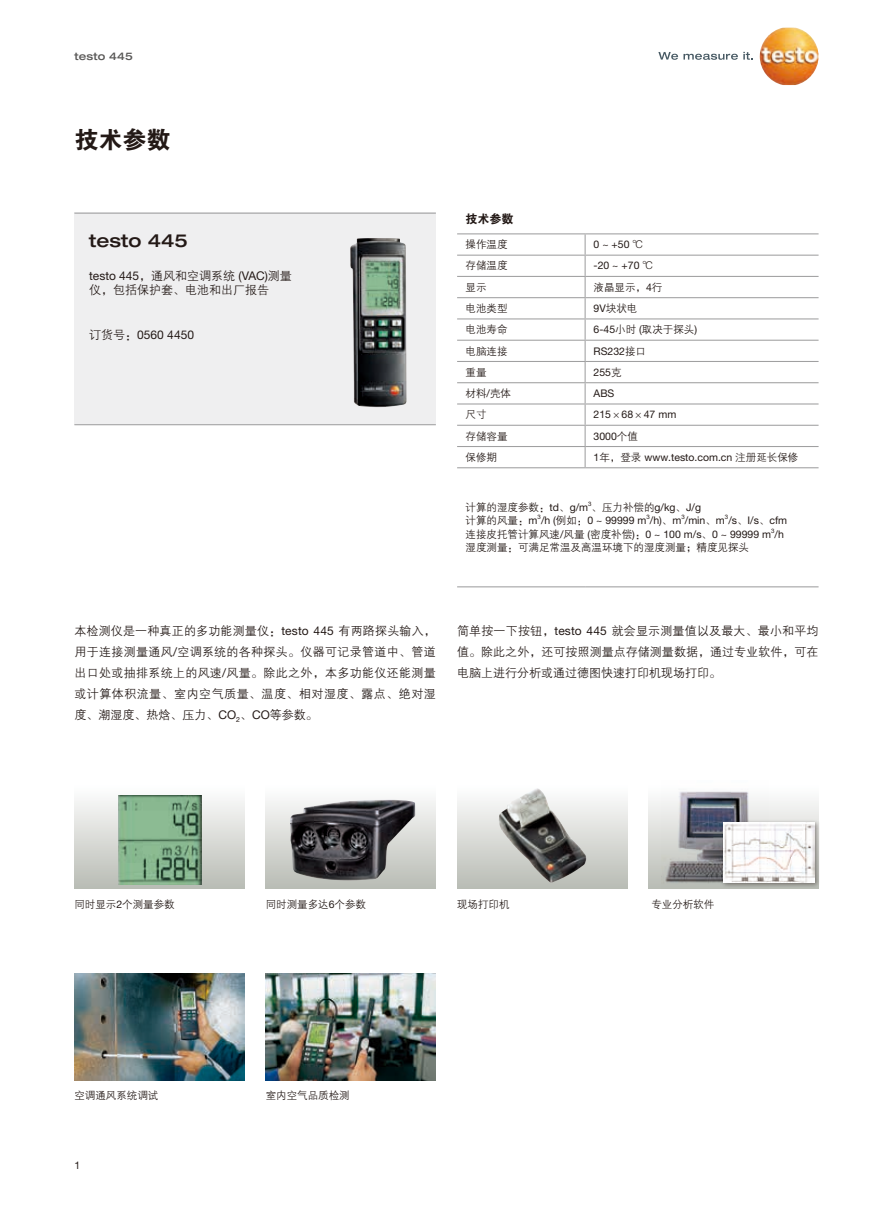
<style>
.page{position:relative;width:893px;height:1212px;background:#fff}
.page>*{position:absolute;margin:0;border:0;box-sizing:border-box;transform-origin:0 0}
.t1{font:24px "FZDHTJW GB1 0";color:#231916}
.t2{font:500 expanded 18px "Helvetica Neue";color:#231916}
.t3{font:12px/21px "FZZDXJW GB1 0";letter-spacing:.005em;color:#231916;text-align:justify}
.t4{font:12px "Helvetica Neue LTW1 G";color:#231916}
.t5{font:12px "FZDHTJW GB1 0";color:#231916}
.t6{font:10.5px "FZZDXJW GB1 0";color:#231916}
.t7{font:10.5px "Helvetica Neue LTW1 G";color:#231916}
.t8{font:500 expanded 10.5px "Helvetica Neue";letter-spacing:.01em;color:#595857}
.t9{font:6.15px "Helvetica Neue LTW1 G";color:#231916}
.s1{font-family:"FZZDXJW GB1 0"}
.s2{font-family:"Helvetica Neue LTW1 G"}
</style>
<div class="page">
<img style="left:760px;top:28px;width:59px;height:57px">
<svg style="left:658px;top:52px;width:95px;height:8px"></svg>
<div style="left:457px;top:782px;width:170px;height:107px;background:linear-gradient(to bottom,#fff,#b8bbb4)"></div>
<div style="left:648px;top:782px;width:171px;height:107px;background:linear-gradient(to bottom,#fff,#b8bbb4)"></div>
<div style="left:74px;top:213px;width:362px;height:212px;background:#efeff0"></div>
<hr style="left:74px;top:213px;width:362px;height:1px;background:#a0a0a1">
<hr style="left:457px;top:233px;width:128px;height:1px;background:#a0a0a1">
<hr style="left:585px;top:233px;width:234px;height:1px;background:#a0a0a1">
<hr style="left:457px;top:255px;width:128px;height:1px;background:#a0a0a1">
<hr style="left:585px;top:255px;width:234px;height:1px;background:#a0a0a1">
<hr style="left:457px;top:276px;width:128px;height:1px;background:#a0a0a1">
<hr style="left:585px;top:276px;width:234px;height:1px;background:#a0a0a1">
<hr style="left:457px;top:297px;width:128px;height:1px;background:#a0a0a1">
<hr style="left:585px;top:297px;width:234px;height:1px;background:#a0a0a1">
<hr style="left:457px;top:318px;width:128px;height:1px;background:#a0a0a1">
<hr style="left:585px;top:318px;width:234px;height:1px;background:#a0a0a1">
<hr style="left:457px;top:340px;width:128px;height:1px;background:#a0a0a1">
<hr style="left:585px;top:340px;width:234px;height:1px;background:#a0a0a1">
<hr style="left:457px;top:361px;width:128px;height:1px;background:#a0a0a1">
<hr style="left:585px;top:361px;width:234px;height:1px;background:#a0a0a1">
<hr style="left:457px;top:382px;width:128px;height:1px;background:#a0a0a1">
<hr style="left:585px;top:382px;width:234px;height:1px;background:#a0a0a1">
<hr style="left:457px;top:403px;width:128px;height:1px;background:#a0a0a1">
<hr style="left:585px;top:403px;width:234px;height:1px;background:#a0a0a1">
<hr style="left:457px;top:425px;width:128px;height:1px;background:#a0a0a1">
<hr style="left:585px;top:425px;width:234px;height:1px;background:#a0a0a1">
<hr style="left:457px;top:446px;width:128px;height:1px;background:#a0a0a1">
<hr style="left:585px;top:446px;width:234px;height:1px;background:#a0a0a1">
<svg style="left:585px;top:234px;width:1px;height:233px"></svg>
<hr style="left:457px;top:467px;width:128px;height:1px;background:#a0a0a1">
<hr style="left:585px;top:467px;width:234px;height:1px;background:#a0a0a1">
<hr style="left:457px;top:586px;width:128px;height:1px;background:#a0a0a1">
<hr style="left:585px;top:586px;width:234px;height:1px;background:#a0a0a1">
<hr style="left:74px;top:424px;width:362px;height:1px;background:#a0a0a1">
<img style="left:350px;top:238px;width:57px;height:169px">
<div style="left:266px;top:782px;width:170px;height:107px;background:linear-gradient(to bottom,#fff,#b8bbb4)"></div>
<img style="left:290px;top:800px;width:125px;height:80px">
<div style="left:74px;top:782px;width:170px;height:107px;background:linear-gradient(to bottom,#fff,#b7bbb3)"></div>
<img style="left:119px;top:795px;width:83px;height:90px">
<img style="left:74px;top:974px;width:170px;height:106px">
<img style="left:266px;top:974px;width:170px;height:106px">
<img style="left:661px;top:782px;width:107px;height:107px">
<div style="left:720px;top:819px;width:100px;height:69px;background:#231916;opacity:.5"></div>
<img style="left:724px;top:823px;width:90px;height:60px">
<img style="left:499px;top:788px;width:87px;height:95px">
<p class="t8" style="left:74px;top:49px;width:60px">testo 445</p>
<h1 class="t1" style="left:74px;top:127px;width:97px">技术参数</h1>
<h2 class="t2" style="left:89px;top:229px;width:100px">testo 445</h2>
<p class="t4" style="left:89px;top:268px;width:204px">testo 445<span class="s1">，通风和空调系统</span> (VAC)<span class="s1">测量</span></p>
<p class="t3" style="left:89px;top:280px;width:181px">仪，包括保护套、电池和出厂报告</p>
<p class="t4" style="left:89px;top:327px;width:106px"><span class="s1">订货号：</span>0560 4450</p>
<p class="t5" style="left:466px;top:212px;width:49px">技术参数</p>
<p class="t6" style="left:466px;top:239px;width:43px">操作温度</p>
<p class="t7" style="left:594px;top:238px;width:51px">0 ~ +50 <span class="s1">℃</span></p>
<p class="t6" style="left:466px;top:260px;width:43px">存储温度</p>
<p class="t7" style="left:594px;top:259px;width:61px">-20 ~ +70 <span class="s1">℃</span></p>
<p class="t6" style="left:466px;top:281px;width:22px">显示</p>
<p class="t6" style="left:594px;top:281px;width:70px">液晶显示，<span class="s2">4</span>行</p>
<p class="t6" style="left:466px;top:303px;width:43px">电池类型</p>
<p class="t6" style="left:594px;top:303px;width:45px"><span class="s2">9V</span>块状电</p>
<p class="t6" style="left:466px;top:324px;width:43px">电池寿命</p>
<p class="t6" style="left:594px;top:324px;width:105px"><span class="s2">6-45</span>小时 <span class="s2">(</span>取决于探头<span class="s2">)</span></p>
<p class="t6" style="left:466px;top:345px;width:43px">电脑连接</p>
<p class="t7" style="left:594px;top:344px;width:54px">RS232<span class="s1">接口</span></p>
<p class="t6" style="left:466px;top:367px;width:22px">重量</p>
<p class="t7" style="left:594px;top:366px;width:30px">255<span class="s1">克</span></p>
<p class="t6" style="left:466px;top:388px;width:47px">材料<span class="s2">/</span>壳体</p>
<p class="t7" style="left:594px;top:387px;width:22px">ABS</p>
<p class="t6" style="left:466px;top:409px;width:22px">尺寸</p>
<p class="t7" style="left:594px;top:408px;width:84px">215<span class="s1">×</span>68<span class="s1">×</span>47 mm</p>
<p class="t6" style="left:466px;top:430px;width:43px">存储容量</p>
<p class="t7" style="left:594px;top:429px;width:46px">3000<span class="s1">个值</span></p>
<p class="t6" style="left:466px;top:452px;width:33px">保修期</p>
<p class="t7" style="left:594px;top:451px;width:206px">1<span class="s1">年，登录</span> www.testo.com.cn <span class="s1">注册延长保修</span></p>
<p class="t6" style="left:466px;top:501px;width:237px">计算的湿度参数：<span class="s2">td</span>、<span class="s2">g/m</span> 、压力补偿的<span class="s2">g/kg</span>、<span class="s2">J/g</span></p>
<p class="t9" style="left:588px;top:500px;width:5px">3</p>
<p class="t7" style="left:466px;top:514px;width:323px"><span class="s1">计算的风量：</span>m /h (<span class="s1">例如：</span>0 ~ 99999 m /h)<span class="s1">、</span>m /min<span class="s1">、</span>m /s<span class="s1">、</span>I/s<span class="s1">、</span>cfm</p>
<p class="t9" style="left:538px;top:513px;width:5px">3</p>
<p class="t9" style="left:646px;top:513px;width:5px">3</p>
<p class="t9" style="left:681px;top:513px;width:5px">3</p>
<p class="t9" style="left:725px;top:513px;width:5px">3</p>
<p class="t7" style="left:466px;top:527px;width:320px"><span class="s1">连接皮托管计算风速</span>/<span class="s1">风量</span> (<span class="s1">密度补偿</span>)<span class="s1">：</span>0 ~ 100 m/s<span class="s1">、</span>0 ~ 99999 m /h</p>
<p class="t9" style="left:771px;top:527px;width:5px">3</p>
<p class="t6" style="left:466px;top:542px;width:285px">湿度测量：可满足常温及高温环境下的湿度测量；精度见探头</p>
<p class="t3" style="left:74px;top:621px;width:363px">本检测仪是一种真正的多功能测量仪：<span class="s2">testo 445</span> 有两路探头输入，用于连接测量通风<span class="s2">/</span>空调系统的各种探头。仪器可记录管道中、管道出口处或抽排系统上的风速<span class="s2">/</span>风量。除此之外，本多功能仪还能测量或计算体积流量、室内空气质量、温度、相对湿度、露点、绝对湿度、潮湿度、热焓、压力、<span class="s2">CO</span><sub>2</sub>、<span class="s2">CO</span>等参数。</p>
<p class="t3" style="left:457px;top:621px;width:363px">简单按一下按钮，<span class="s2">testo 445</span> 就会显示测量值以及最大、最小和平均值。除此之外，还可按照测量点存储测量数据，通过专业软件，可在电脑上进行分析或通过德图快速打印机现场打印。</p>
<p class="t6" style="left:74px;top:899px;width:102px">同时显示<span class="s2">2</span>个测量参数</p>
<p class="t6" style="left:266px;top:899px;width:102px">同时测量多达<span class="s2">6</span>个参数</p>
<p class="t6" style="left:457px;top:899px;width:54px">现场打印机</p>
<p class="t6" style="left:651px;top:899px;width:64px">专业分析软件</p>
<p class="t6" style="left:74px;top:1089px;width:85px">空调通风系统调试</p>
<p class="t7" style="left:74px;top:1158px;width:7px">1</p>
<p class="t6" style="left:266px;top:1089px;width:85px">室内空气品质检测</p>
</div>
